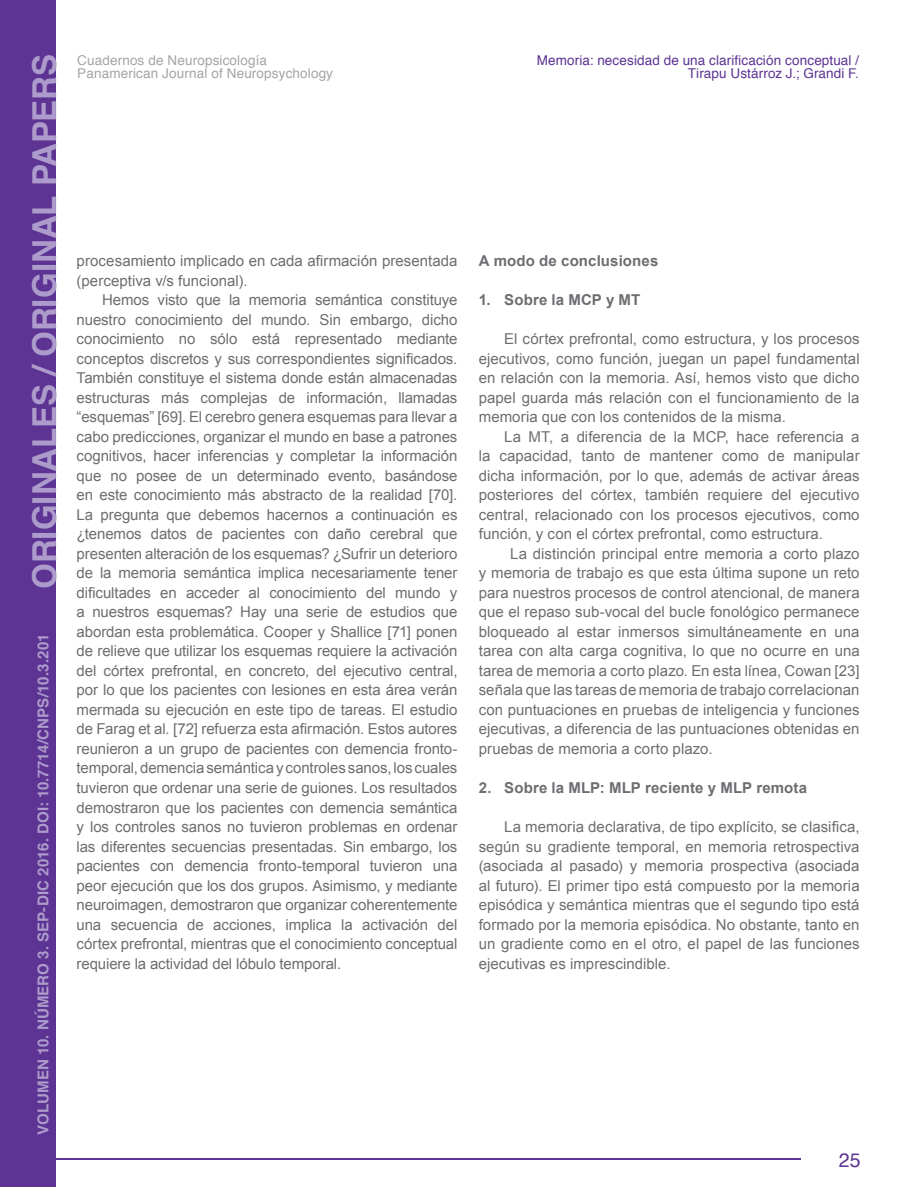
<style>
.page{position:relative;width:915px;height:1187px;background:#fff}
.page>*{position:absolute;margin:0;border:0;box-sizing:border-box;transform-origin:0 0}
.t1{font:700 33px "Helvetica";letter-spacing:-.005em;color:#ad9ccb}
.t2{font:19.5px "Helvetica";color:#5d3393}
.t3{font:15px/19.5px "Arial";color:#6d6e71;text-align:justify}
.t4{font:700 15px "Arial";letter-spacing:.01em;color:#6d6e71}
.t5{font:700 15px "Helvetica";letter-spacing:.01em;color:#ad9ccb}
.t6{font:13.5px/13.5px "Helvetica";letter-spacing:.01em;color:#5d3393;text-align:right}
.t7{font:13.5px/13.5px "Helvetica";letter-spacing:.01em;color:#a3a5a8}
</style>
<div class="page">
<div style="left:0;top:0;width:55px;height:1186px;background:#5d3393"></div>
<hr style="left:0;top:1157px;width:800px;height:2px;background:#5d3393">
<h1 class="t1" style="left:18px;top:589px;width:536px;rotate:-90deg">ORIGINALES / ORIGINAL PAPERS</h1>
<p class="t7" style="left:77px;top:54px;width:257px">Cuadernos de Neuropsicología<br>Panamerican Journal of Neuropsychology</p>
<p class="t3" style="left:77px;top:251px;width:382px">procesamiento implicado en cada afirmación presentada (perceptiva v/s funcional).</p>
<p class="t3" style="left:77px;top:290px;width:382px;text-indent:26px">Hemos visto que la memoria semántica constituye nuestro conocimiento del mundo. Sin embargo, dicho conocimiento no sólo está representado mediante conceptos discretos y sus correspondientes significados.<br>También constituye el sistema donde están almacenadas estructuras más complejas de información, llamadas “esquemas” [69]. El cerebro genera esquemas para llevar a cabo predicciones, organizar el mundo en base a patrones cognitivos, hacer inferencias y completar la información que no posee de un determinado evento, basándose en este conocimiento más abstracto de la realidad [70].<br>La pregunta que debemos hacernos a continuación es ¿tenemos datos de pacientes con daño cerebral que presenten alteración de los esquemas? ¿Sufrir un deterioro de la memoria semántica implica necesariamente tener dificultades en acceder al conocimiento del mundo y a nuestros esquemas? Hay una serie de estudios que abordan esta problemática. Cooper y Shallice [71] ponen de relieve que utilizar los esquemas requiere la activación del córtex prefrontal, en concreto, del ejecutivo central, por lo que los pacientes con lesiones en esta área verán mermada su ejecución en este tipo de tareas. El estudio de Farag et al. [72] refuerza esta afirmación. Estos autores reunieron a un grupo de pacientes con demencia fronto&shy;temporal, demencia semántica y controles sanos, los cuales tuvieron que ordenar una serie de guiones. Los resultados demostraron que los pacientes con demencia semántica y los controles sanos no tuvieron problemas en ordenar las diferentes secuencias presentadas. Sin embargo, los pacientes con demencia fronto-temporal tuvieron una peor ejecución que los dos grupos. Asimismo, y mediante neuroimagen, demostraron que organizar coherentemente una secuencia de acciones, implica la activación del córtex prefrontal, mientras que el conocimiento conceptual requiere la actividad del lóbulo temporal.</p>
<p class="t5" style="left:31px;top:1134px;width:503px;rotate:-90deg">VOLUMEN 10. NÚMERO 3. SEP-DIC 2016. DOI: 10.7714/CNPS/10.3.201</p>
<p class="t6" style="left:536px;top:54px;width:324px">Memoria: necesidad de una clarificación conceptual /<br>Tirapu Ustárroz J.; Grandi F.</p>
<p class="t4" style="left:478px;top:251px;width:181px">A modo de conclusiones</p>
<p class="t4" style="left:478px;top:290px;width:163px">1. Sobre la MCP y MT</p>
<p class="t3" style="left:478px;top:329px;width:382px;text-indent:26px">El córtex prefrontal, como estructura, y los procesos ejecutivos, como función, juegan un papel fundamental en relación con la memoria. Así, hemos visto que dicho papel guarda más relación con el funcionamiento de la memoria que con los contenidos de la misma.</p>
<p class="t3" style="left:478px;top:427px;width:382px;text-indent:26px">La MT, a diferencia de la MCP, hace referencia a la capacidad, tanto de mantener como de manipular dicha información, por lo que, además de activar áreas posteriores del córtex, también requiere del ejecutivo central, relacionado con los procesos ejecutivos, como función, y con el córtex prefrontal, como estructura.</p>
<p class="t3" style="left:478px;top:544px;width:382px;text-indent:31px">La distinción principal entre memoria a corto plazo y memoria de trabajo es que esta última supone un reto para nuestros procesos de control atencional, de manera que el repaso sub-vocal del bucle fonológico permanece bloqueado al estar inmersos simultáneamente en una tarea con alta carga cognitiva, lo que no ocurre en una tarea de memoria a corto plazo. En esta línea, Cowan [23] señala que las tareas de memoria de trabajo correlacionan con puntuaciones en pruebas de inteligencia y funciones ejecutivas, a diferencia de las puntuaciones obtenidas en pruebas de memoria a corto plazo.</p>
<p class="t4" style="left:478px;top:777px;width:330px">2. Sobre la MLP: MLP reciente y MLP remota</p>
<p class="t3" style="left:478px;top:817px;width:382px;text-indent:26px">La memoria declarativa, de tipo explícito, se clasifica, según su gradiente temporal, en memoria retrospectiva (asociada al pasado) y memoria prospectiva (asociada al futuro). El primer tipo está compuesto por la memoria episódica y semántica mientras que el segundo tipo está formado por la memoria episódica. No obstante, tanto en un gradiente como en el otro, el papel de las funciones ejecutivas es imprescindible.</p>
<h2 class="t2" style="left:838px;top:1144px;width:23px">25</h2>
</div>
